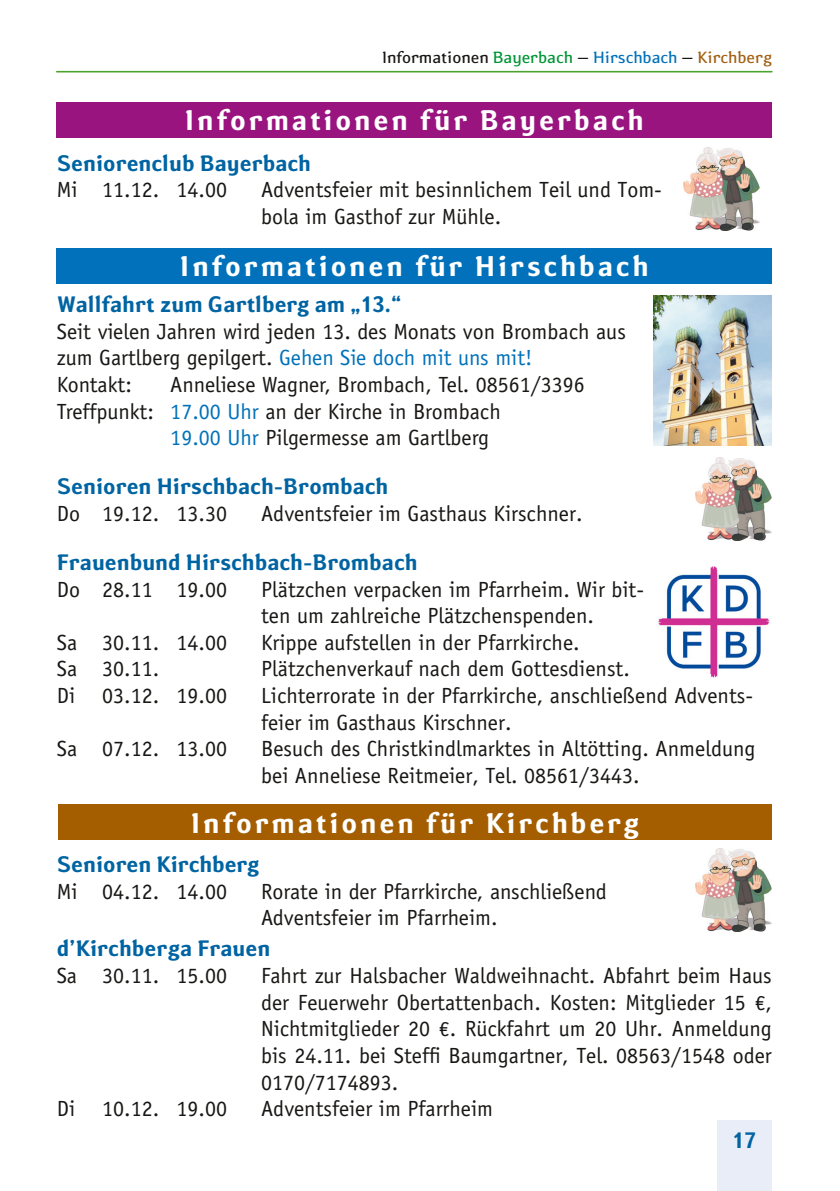
<style>
.page{position:relative;width:840px;height:1191px;background:#fff}
.page>*{position:absolute;margin:0;border:0;box-sizing:border-box;transform-origin:0 0}
.t1{font:700 28px "Bad Birnbach Susan";letter-spacing:.1em;color:#fff}
.t2{font:22px/26.6px "Officina Sans";color:#181715}
.t3{font:700 22px "Bad Birnbach Susan";color:#0064a2}
.t4{font:16px "Bad Birnbach Susan";color:#181715}
.s1{color:#009534}
.s2{color:#0071ba}
.s3{color:#a25f11}
.s4{font-family:"Officina Sans EF"}
</style>
<div class="page">
<div style="left:716px;top:1120px;width:55px;height:71px;background:#e9edf7"></div>
<hr style="left:57px;top:71px;width:714px;height:1px;background:#4aa32c">
<img style="left:683px;top:147px;width:76px;height:83px">
<img style="left:695px;top:458px;width:76px;height:83px">
<div style="left:57px;top:102px;width:714px;height:35px;background:#9a1480"></div>
<div style="left:57px;top:248px;width:714px;height:35px;background:#0071ba"></div>
<img style="left:653px;top:295px;width:118px;height:150px">
<img style="left:657px;top:566px;width:113px;height:112px">
<div style="left:58px;top:804px;width:713px;height:35px;background:#a45e00"></div>
<img style="left:695px;top:848px;width:76px;height:84px">
<p class="t4" style="left:382px;top:51px;width:391px">Informationen <span class="s1">Bayerbach</span> – <span class="s2">Hirschbach</span> – <span class="s3">Kirchberg</span></p>
<p class="t1" style="left:185px;top:109px;width:460px">Informationen für Bayerbach</p>
<p class="t3" style="left:57px;top:154px;width:256px">Seniorenclub Bayerbach</p>
<p class="t2" style="left:57px;top:178px;width:172px">Mi 11.12. 14.00</p>
<p class="t2" style="left:261px;top:178px;width:402px">Adventsfeier mit besinnlichem Teil und Tom&shy;bola im Gasthof zur Mühle.</p>
<p class="t1" style="left:180px;top:255px;width:470px">Informationen für Hirschbach</p>
<p class="t3" style="left:57px;top:295px;width:346px">Wallfahrt zum Gartlberg am „13.“</p>
<p class="t2" style="left:57px;top:320px;width:570px">Seit vielen Jahren wird jeden 13. des Monats von Brombach aus zum Gartlberg gepilgert. <span class="s2">Gehen Sie doch mit uns mit!<br></span>Kontakt:</p>
<p class="t2" style="left:170px;top:373px;width:416px">Anneliese Wagner, Brombach, Tel. 08561/3396</p>
<p class="t2" style="left:57px;top:400px;width:445px">Treffpunkt: <span class="s2">17.00 Uhr</span> an der Kirche in Brombach</p>
<p class="t2" style="left:170px;top:426px;width:320px"><span class="s2">19.00 Uhr</span> Pilgermesse am Gartlberg</p>
<p class="t3" style="left:57px;top:477px;width:333px">Senioren Hirschbach-Brombach</p>
<p class="t2" style="left:57px;top:502px;width:172px">Do 19.12. 13.30</p>
<p class="t2" style="left:261px;top:502px;width:323px">Adventsfeier im Gasthaus Kirschner.</p>
<p class="t3" style="left:57px;top:553px;width:362px">Frauenbund Hirschbach-Brombach</p>
<p class="t2" style="left:57px;top:577px;width:172px">Do 28.11 19.00</p>
<p class="t2" style="left:261px;top:577px;width:384px">Plätzchen verpacken im Pfarrheim. Wir bit&shy;ten um zahlreiche Plätzchenspenden.</p>
<p class="t2" style="left:57px;top:631px;width:172px">Sa 30.11. 14.00</p>
<p class="t2" style="left:261px;top:631px;width:320px">Krippe aufstellen in der Pfarrkirche.</p>
<p class="t2" style="left:57px;top:657px;width:104px">Sa 30.11.</p>
<p class="t2" style="left:261px;top:657px;width:370px">Plätzchenverkauf nach dem Gottesdienst.</p>
<p class="t2" style="left:57px;top:684px;width:172px">Di 03.12. 19.00</p>
<p class="t2" style="left:261px;top:684px;width:493px">Lichterrorate in der Pfarrkirche, anschließend Advents&shy;feier im Gasthaus Kirschner.</p>
<p class="t2" style="left:57px;top:737px;width:172px">Sa 07.12. 13.00</p>
<p class="t2" style="left:261px;top:737px;width:495px">Besuch des Christkindlmarktes in Altötting. Anmeldung bei Anneliese Reitmeier, Tel. 08561/3443.</p>
<p class="t1" style="left:191px;top:811px;width:450px">Informationen für Kirchberg</p>
<p class="t3" style="left:57px;top:855px;width:204px">Senioren Kirchberg</p>
<p class="t2" style="left:57px;top:879px;width:172px">Mi 04.12. 14.00</p>
<p class="t2" style="left:261px;top:879px;width:347px">Rorate in der Pfarrkirche, anschließend<br>Adventsfeier im Pfarrheim.</p>
<p class="t3" style="left:57px;top:939px;width:215px">d’Kirchberga Frauen</p>
<p class="t2" style="left:57px;top:964px;width:172px">Sa 30.11. 15.00</p>
<p class="t2" style="left:261px;top:964px;width:512px;text-align:justify">Fahrt zur Halsbacher Waldweihnacht. Abfahrt beim Haus der Feuerwehr Obertattenbach. Kosten: Mitglieder 15 <span class="s4">APPLE</span>, Nichtmitglieder 20 <span class="s4">APPLE</span>. Rückfahrt um 20 Uhr. Anmeldung bis 24.11. bei Steffi Baumgartner, Tel. 08563/1548 oder 0170/7174893.</p>
<p class="t2" style="left:57px;top:1097px;width:172px">Di 10.12. 19.00</p>
<p class="t2" style="left:261px;top:1097px;width:233px">Adventsfeier im Pfarrheim</p>
<p class="t3" style="left:732px;top:1131px;width:25px">17</p>
</div>
